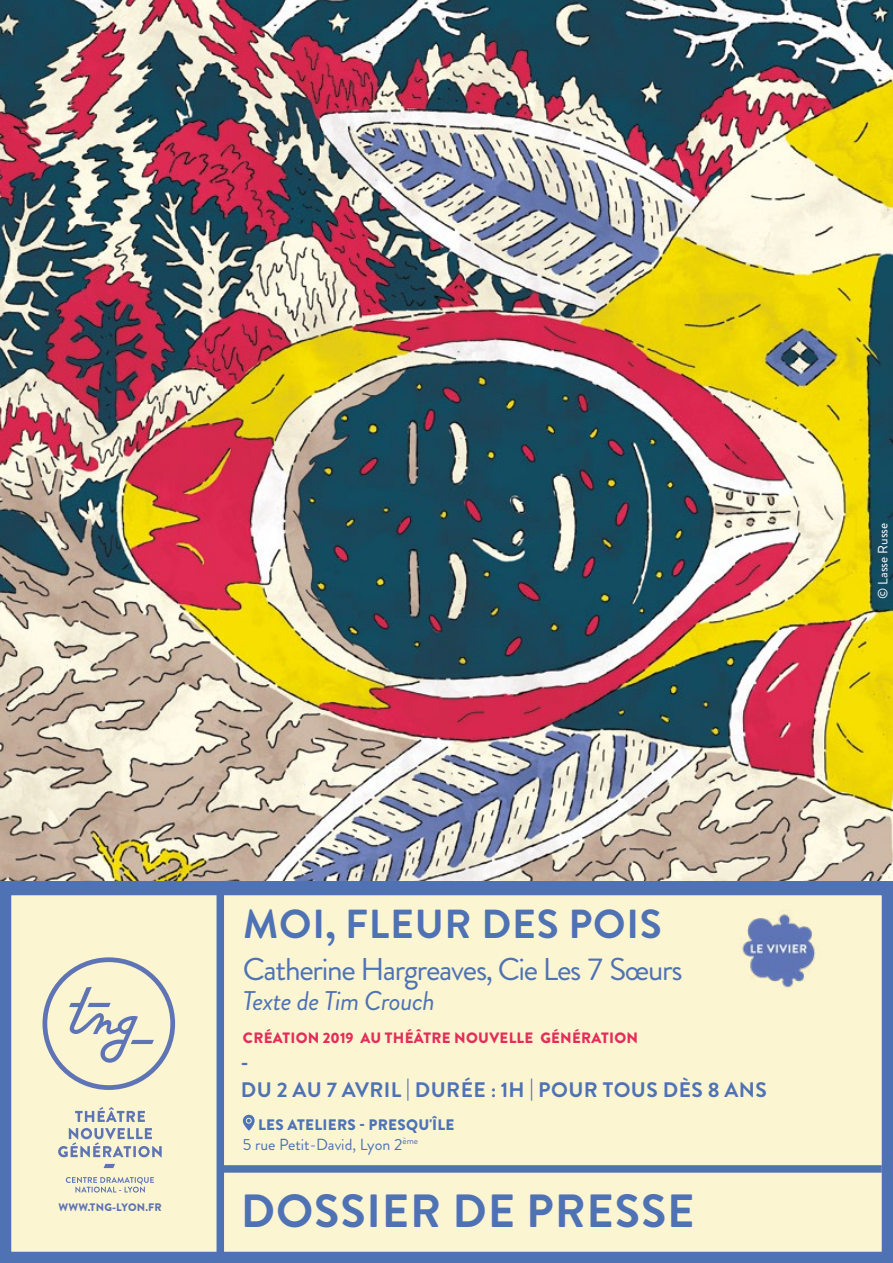
<style>
.page{position:relative;width:893px;height:1263px;background:#fff}
.page>*{position:absolute;margin:0;border:0;box-sizing:border-box;transform-origin:0 0}
.t1{font:700 46.5px "Brandon Grotesque";letter-spacing:.02em;color:#4f72b5}
.t2{font:700 40.5px "Brandon Grotesque";letter-spacing:.02em;color:#4f72b5}
.t3{font:31.5px "Brandon Grotesque";letter-spacing:-.04em;color:#4f72b5}
.t4{font:italic 27px "Brandon Grotesque";letter-spacing:-.02em;color:#4f72b5}
.t5{font:700 21px/25.2px "Brandon Grotesque";letter-spacing:.02em;color:#4f72b5}
.t6{font:16.05px "Brandon Grotesque";color:#4f72b5}
.t7{font:900 15.15px "Brandon Grotesque";letter-spacing:.02em;color:#4f72b5}
.t8{font:900 15px "Brandon Grotesque";letter-spacing:.02em;color:#e32e59}
.t9{font:13.5px "Brandon Grotesque";color:#fff}
.t10{font:900 10.8px "Brandon Grotesque";letter-spacing:.025em;color:#5e74b5}
</style>
<div class="page">
<svg style="left:0;top:880px;width:893px;height:383px;background:#e8e7ce"></svg>
<div style="left:217px;top:892px;width:7px;height:371px;background:#4f72b5"></div>
<svg style="left:43px;top:957px;width:132px;height:133px;background:#deddcc"></svg>
<svg style="left:104px;top:1164px;width:11px;height:4px"></svg>
<svg style="left:66px;top:1177px;width:88px;height:15px"></svg>
<svg style="left:75px;top:1107px;width:70px;height:15px"></svg>
<svg style="left:58px;top:1128px;width:104px;height:29px;background:#c6c9c8"></svg>
<img style="left:0;top:0;width:893px;height:880px">
<div style="left:220px;top:1165px;width:662px;height:8px;background:#4f72b5"></div>
<img style="left:740px;top:910px;width:80px;height:79px">
<svg style="left:243px;top:1115px;width:12px;height:15px"></svg>
<p class="t9" style="left:873px;top:599px;width:78px;rotate:-90deg">© Lasse Russe</p>
<p class="t10" style="left:58px;top:1200px;width:105px">WWW.TNG-LYON.FR</p>
<h2 class="t2" style="left:243px;top:896px;width:420px">MOI, FLEUR DES POIS</h2>
<h3 class="t3" style="left:243px;top:948px;width:441px">Catherine Hargreaves, Cie Les 7 Sœurs</h3>
<h3 class="t4" style="left:243px;top:982px;width:194px">Texte de Tim Crouch</h3>
<p class="t8" style="left:243px;top:1027px;width:397px">CRÉATION 2019 AU THÉÂTRE NOUVELLE GÉNÉRATION</p>
<h3 class="t5" style="left:241px;top:1052px;width:528px">-<br>DU 2 AU 7 AVRIL | DURÉE : 1H | POUR TOUS DÈS 8 ANS</h3>
<p class="t7" style="left:258px;top:1114px;width:198px">LES ATELIERS - PRESQU'ÎLE</p>
<p class="t6" style="left:243px;top:1133px;width:177px">5 rue Petit-David, Lyon 2<sup>ème</sup></p>
<h1 class="t1" style="left:241px;top:1179px;width:455px">DOSSIER DE PRESSE</h1>
</div>
